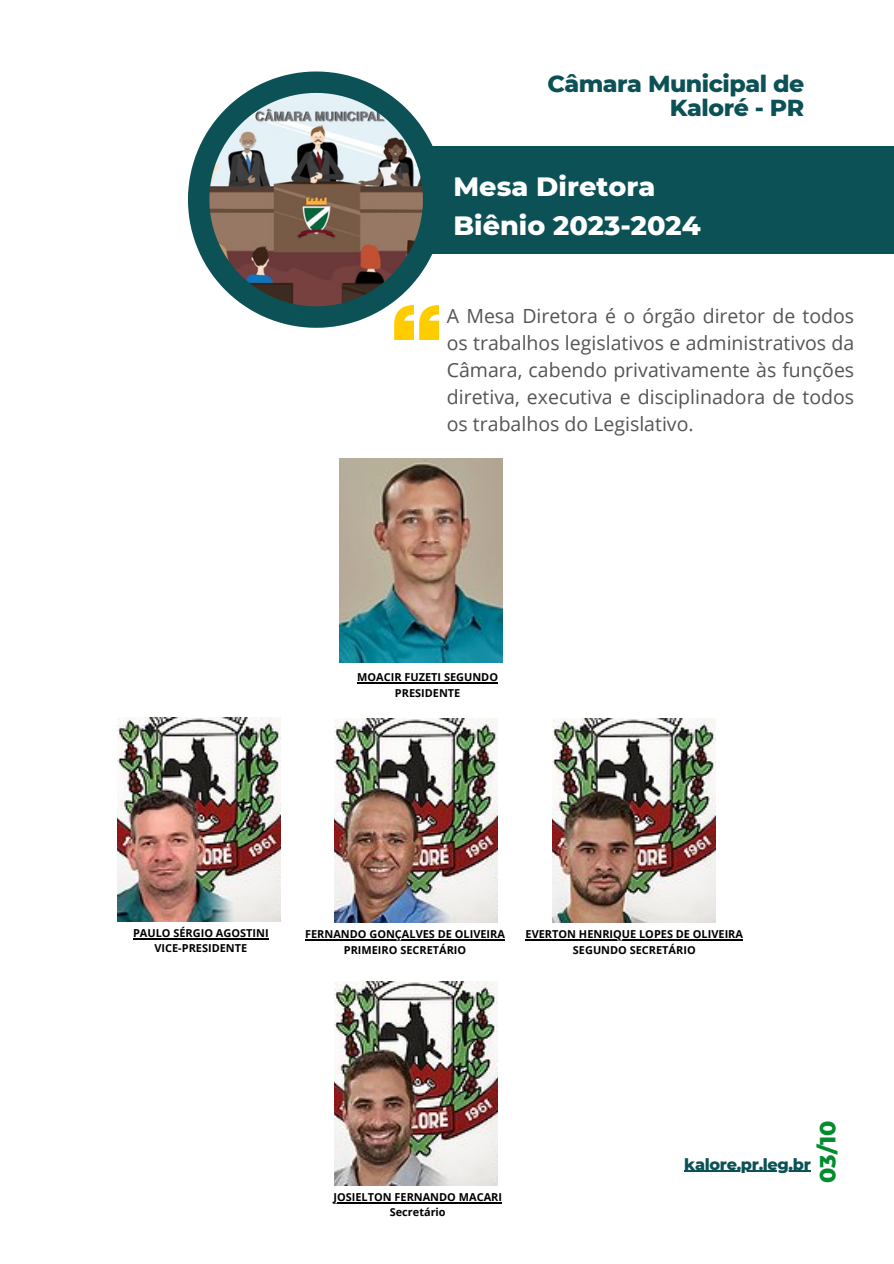
<style>
.page{position:relative;width:894px;height:1264px;background:#fff}
.page>*{position:absolute;margin:0;border:0;box-sizing:border-box;transform-origin:0 0}
.t1{font:800 27px/39.3px "Montserrat";color:#fff}
.t2{font:800 23.55px/24.8px "Montserrat";letter-spacing:-.02em;color:#0b5155;text-align:right}
.t3{font:800 22.35px "Montserrat";color:#028c2f}
.t4{font:19.5px/27px "Open Sans";color:#545454;text-align:justify}
.t5{font:800 16.05px "Montserrat";letter-spacing:-.02em;color:#0b5155}
.t6{font:700 10.95px/15.1px "Open Sans";color:#000;text-align:center}
</style>
<div class="page">
<div style="left:405px;top:146px;width:488px;height:107px;background:#0b5155"></div>
<svg style="left:188px;top:71px;width:256px;height:257px"></svg>
<img style="left:209px;top:93px;width:214px;height:213px">
<svg style="left:394px;top:305px;width:45px;height:35px"></svg>
<img style="left:339px;top:459px;width:163px;height:203px">
<img style="left:117px;top:717px;width:163px;height:204px">
<img style="left:334px;top:719px;width:164px;height:203px">
<img style="left:552px;top:719px;width:163px;height:203px">
<hr style="left:684px;top:1170px;width:126px;height:1px;background:#0b5155">
<img style="left:334px;top:981px;width:163px;height:204px">
<hr style="left:357px;top:682px;width:141px;height:1px;background:#000">
<hr style="left:133px;top:938px;width:135px;height:1px;background:#000">
<hr style="left:305px;top:939px;width:200px;height:1px;background:#000">
<hr style="left:525px;top:939px;width:217px;height:1px;background:#000">
<hr style="left:333px;top:1202px;width:169px;height:1px;background:#000">
<h4 class="t2" style="left:547px;top:71px;width:258px">Câmara Municipal de<br>Kaloré - PR</h4>
<h1 class="t1" style="left:453px;top:167px;width:248px">Mesa Diretora<br>Biênio 2023-2024</h1>
<h5 class="t4" style="left:446px;top:302px;width:409px">A Mesa Diretora é o órgão diretor de todos os trabalhos legislativos e administrativos da Câmara, cabendo privativamente às funções diretiva, executiva e disciplinadora de todos os trabalhos do Legislativo.</h5>
<h3 class="t6" style="left:357px;top:669px;width:142px">MOACIR FUZETI SEGUNDO<br>PRESIDENTE</h3>
<h5 class="t6" style="left:133px;top:925px;width:137px">PAULO SÉRGIO AGOSTINI<br>VICE-PRESIDENTE</h5>
<h5 class="t6" style="left:305px;top:926px;width:201px">FERNANDO GONÇALVES DE OLIVEIRA<br>PRIMEIRO SECRETÁRIO</h5>
<h5 class="t6" style="left:525px;top:926px;width:219px">EVERTON HENRIQUE LOPES DE OLIVEIRA<br>SEGUNDO SECRETÁRIO</h5>
<p class="t6" style="left:333px;top:1189px;width:170px">JOSIELTON FERNANDO MACARI</p>
<p class="t6" style="left:389px;top:1204px;width:57px">Secretário</p>
<p class="t3" style="left:813px;top:1183px;width:64px;rotate:-90deg">03/10</p>
<p class="t5" style="left:684px;top:1154px;width:128px">kalore.pr.leg.br</p>
</div>
